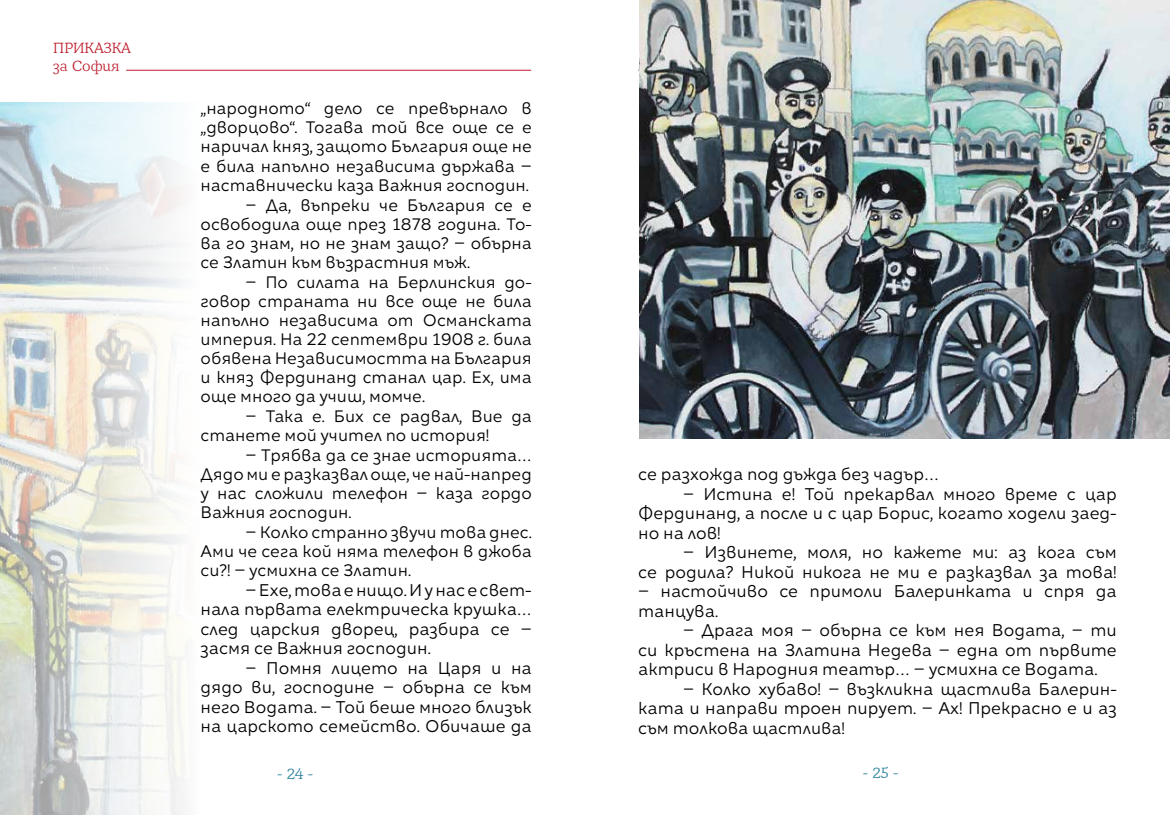
<style>
.page{position:relative;width:1170px;height:815px;background:#fff}
.page>*{position:absolute;margin:0;border:0;box-sizing:border-box;transform-origin:0 0}
.t1{font:16.25px/19.5px "Kometa";color:#000;text-align:justify}
.t2{font:15.88px/19.2px "Kometa";color:#000;text-align:justify}
.t3{font:15px/18px "Barkentina 2";color:#be1e2d}
.t4{font:15px "Barkentina 2";color:#2a809b}
.s1{font-size:16.25px}
.s2{font-size:15.88px}
</style>
<div class="page">
<hr style="left:126px;top:70px;width:405px;height:1px;background:#be1e2d">
<hr style="left:638px;top:70px;width:305px;height:1px;background:#2a809b">
<img style="left:0;top:102px;width:185px;height:713px">
<img style="left:639px;top:0;width:530px;height:438px">
<p class="t3" style="left:53px;top:38px;width:79px">ПРИКАЗКА за София</p>
<p class="t2" style="left:200px;top:99px;width:333px">„народното“ дело се превърнало в „дворцово“. Тогава той все още се е наричал княз, защото България още не е била напълно независима държава <span class="s1">– </span>наставнически каза Важния господин.</p>
<p class="t2" style="left:200px;top:195px;width:333px;text-indent:45px"><span class="s1">–</span> Да, въпреки че България се е освободила още през 1878 година. То&shy;ва го знам, но не знам защо? <span class="s1">–</span> обърна се Златин към възрастния мъж.</p>
<p class="t2" style="left:200px;top:272px;width:333px;text-indent:45px"><span class="s1">–</span> По силата на Берлинския до&shy;говор страната ни все още не била напълно независима от Османската империя. На 22 септември 1908 г. била обявена Независимостта на България и княз Фердинанд станал цар. Ех, има още много да учиш, момче.</p>
<p class="t2" style="left:200px;top:406px;width:333px;text-indent:45px"><span class="s1">–</span> Така е. Бих се радвал, Вие да станете мой учител по история!</p>
<p class="t2" style="left:200px;top:445px;width:333px;text-indent:45px"><span class="s1">–</span> Трябва да се знае историята… Дядо ми е разказвал още, че най-напред у нас сложили телефон <span class="s1">–</span> каза гордо Важния господин.</p>
<p class="t2" style="left:200px;top:522px;width:332px;text-indent:45px"><span class="s1">–</span> Колко странно звучи това днес.<br>Ами че сега кой няма телефон в джоба си?! <span class="s1">–</span> усмихна се Златин.</p>
<p class="t1" style="left:200px;top:580px;width:333px;text-indent:45px">– Ехе, това е нищо. И у нас е свет&shy;нала първата електрическа крушка… след царския дворец, разбира се – засмя се Важния господин.</p>
<p class="t1" style="left:200px;top:658px;width:333px;text-indent:45px">– Помня лицето на Царя и на дядо ви, господине – обърна се към него Водата. – Той беше много близък на царското семейство. Обичаше да</p>
<p class="t1" style="left:638px;top:464px;width:302px">се разхожда под дъжда без чадър…</p>
<p class="t1" style="left:638px;top:484px;width:480px;text-indent:45px">– Истина е! Той прекарвал много време с цар Фердинанд, а после и с цар Борис, когато ходели заед&shy;но на лов!</p>
<p class="t1" style="left:638px;top:542px;width:480px;text-align:right">– Извинете, моля, но кажете ми: аз кога съм<br>се родила? Никой никога не ми е разказвал за това!</p>
<p class="t1" style="left:638px;top:581px;width:480px">– настойчиво се примоли Балеринката и спря да танцува.</p>
<p class="t1" style="left:638px;top:620px;width:480px;text-indent:45px">– Драга моя – обърна се към нея Водата, – ти си кръстена на Златина Недева – една от първите актриси в Народния театър… – усмихна се Водата.</p>
<p class="t1" style="left:638px;top:679px;width:480px;text-indent:45px">– Колко хубаво! – възкликна щастлива Балерин&shy;ката и направи троен пирует. – Ах! Прекрасно е и аз съм толкова <span class="s2">щастлива!</span></p>
<p class="t4" style="left:277px;top:764px;width:38px">- 24 -</p>
<p class="t4" style="left:862px;top:764px;width:37px">- 25 -</p>
</div>
